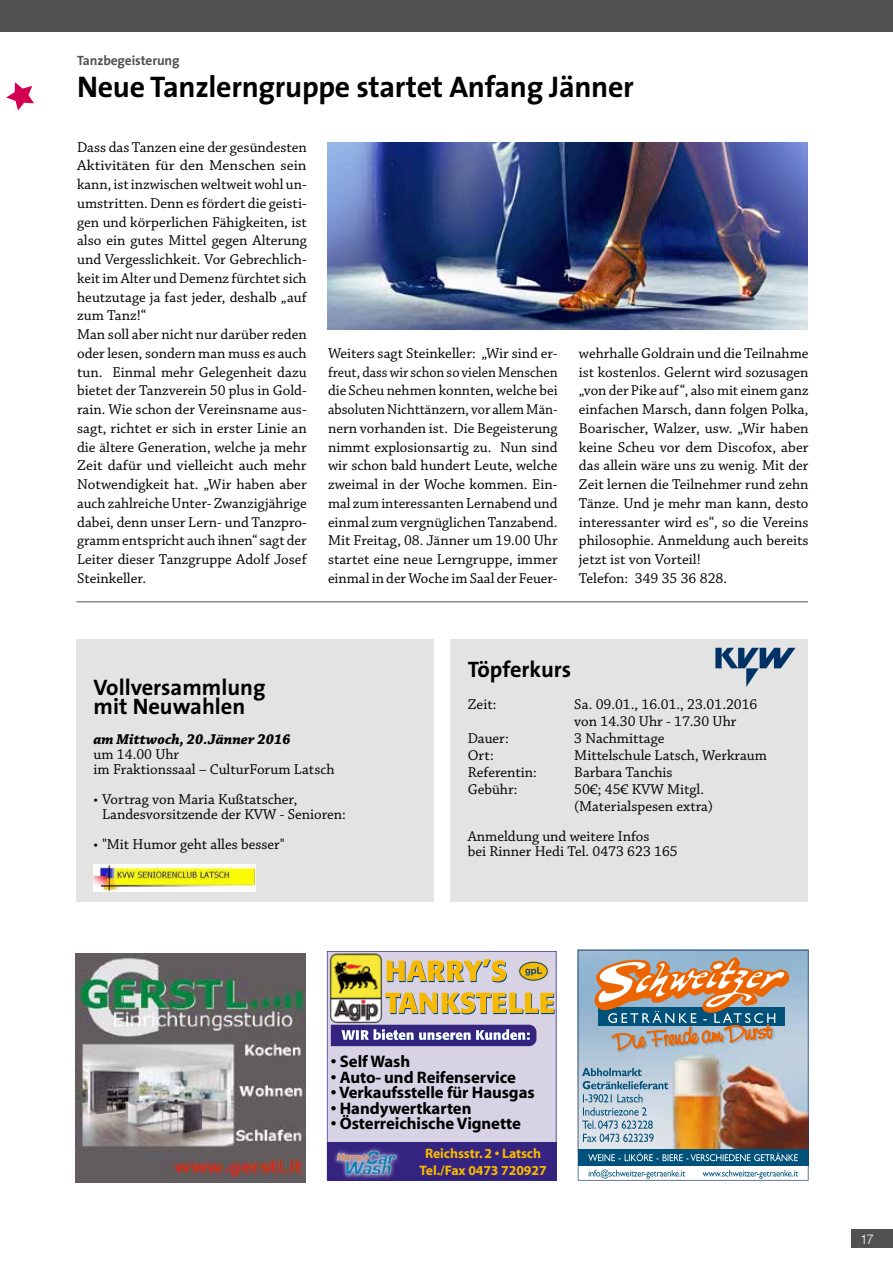
<style>
.page{position:relative;width:893px;height:1263px;background:#fff}
.page>*{position:absolute;margin:0;border:0;box-sizing:border-box;transform-origin:0 0}
.t1{font:700 30px "The Sans";letter-spacing:-.01em;color:#000}
.t2{font:700 22.5px/18.8px "The Sans";color:#000}
.t3{font:700 16.8px "Myriad";letter-spacing:-.005em;color:#000}
.t4{font:15px/18.8px "Chaparral Pro";color:#000}
.t5{font:italic 700 15px "Chaparral Pro";color:#000}
.t6{font:700 13.8px/16.5px "Myriad";letter-spacing:-.005em;color:#f7b900;text-align:center}
.t7{font:700 13.5px "The Sans";letter-spacing:-.01em;color:#515153}
.t8{font:300 13.5px "Helvetica Neue";color:#fff}
</style>
<div class="page">
<div style="left:851px;top:1229px;width:42px;height:19px;background:#515153"></div>
<div style="left:0;top:0;width:893px;height:31px;background:#515153"></div>
<svg style="left:6px;top:82px;width:28px;height:29px"></svg>
<img style="left:328px;top:142px;width:480px;height:188px">
<hr style="left:77px;top:602px;width:731px;height:1px;background:#515153">
<img style="left:76px;top:953px;width:230px;height:230px">
<div style="left:327px;top:951px;width:229px;height:191px;background:#d7d3e5"></div>
<img style="left:328px;top:952px;width:55px;height:71px">
<div style="left:327px;top:1142px;width:229px;height:38px;background:#34237f"></div>
<svg style="left:385px;top:992px;width:170px;height:22px;background:#d4b761"></svg>
<svg style="left:386px;top:959px;width:121px;height:23px;background:#d5b966"></svg>
<svg style="left:519px;top:961px;width:29px;height:20px"></svg>
<div style="left:519px;top:962px;width:29px;height:18px;border:1px solid #004694;border-radius:50%"></div>
<svg style="left:525px;top:967px;width:17px;height:9px"></svg>
<svg style="left:331px;top:1025px;width:205px;height:21px;background:#5e559c"></svg>
<img style="left:332px;top:1141px;width:68px;height:38px">
<img style="left:578px;top:950px;width:230px;height:230px">
<div style="left:77px;top:639px;width:357px;height:263px;background:#e3e3e3"></div>
<div style="left:451px;top:639px;width:357px;height:263px;background:#e3e3e3"></div>
<svg style="left:715px;top:648px;width:80px;height:39px"></svg>
<img style="left:94px;top:864px;width:162px;height:28px">
<p class="t7" style="left:77px;top:49px;width:104px">Tanzbegeisterung</p>
<h1 class="t1" style="left:77px;top:61px;width:558px">Neue Tanzlerngruppe startet Anfang Jänner</h1>
<p class="t4" style="left:77px;top:138px;width:231px">Dass das Tanzen eine der gesündesten Aktivitäten für den Menschen sein kann, ist inzwischen weltweit wohl un&shy;umstritten. Denn es fördert die geisti&shy;gen und körperlichen Fähigkeiten, ist also ein gutes Mittel gegen Alterung und Vergesslichkeit. Vor Gebrechlich&shy;keit im Alter und Demenz fürchtet sich heutzutage ja fast jeder, deshalb „auf zum Tanz!“<br>Man soll aber nicht nur darüber reden oder lesen, sondern man muss es auch tun. Einmal mehr Gelegenheit dazu bietet der Tanzverein 50 plus in Gold&shy;rain. Wie schon der Vereinsname aus&shy;sagt, richtet er sich in erster Linie an die ältere Generation, welche ja mehr Zeit dafür und vielleicht auch mehr Notwendigkeit hat. „Wir haben aber auch zahlreiche Unter- Zwanzigjährige dabei, denn unser Lern- und Tanzpro&shy;gramm entspricht auch ihnen“ sagt der Leiter dieser Tanzgruppe Adolf Josef Steinkeller.</p>
<p class="t4" style="left:328px;top:344px;width:231px;text-align:justify">Weiters sagt Steinkeller: „Wir sind er&shy;freut, dass wir schon so vielen Menschen die Scheu nehmen konnten, welche bei absoluten Nichttänzern, vor allem Män&shy;nern vorhanden ist. Die Begeisterung nimmt explosionsartig zu. Nun sind wir schon bald hundert Leute, welche zweimal in der Woche kommen. Ein&shy;mal zum interessanten Lernabend und einmal zum vergnüglichen Tanzabend.<br>Mit Freitag, 08. Jänner um 19.00 Uhr startet eine neue Lerngruppe, immer einmal in der Woche im Saal der Feuer-</p>
<p class="t4" style="left:579px;top:344px;width:231px">wehrhalle Goldrain und die Teilnahme ist kostenlos. Gelernt wird sozusagen „von der Pike auf“, also mit einem ganz einfachen Marsch, dann folgen Polka, Boarischer, Walzer, usw. „Wir haben keine Scheu vor dem Discofox, aber das allein wäre uns zu wenig. Mit der Zeit lernen die Teilnehmer rund zehn Tänze. Und je mehr man kann, desto interessanter wird es“, so die Vereins philosophie. Anmeldung auch bereits jetzt ist von Vorteil!<br>Telefon: 349 35 36 828.</p>
<h2 class="t2" style="left:94px;top:678px;width:173px">Vollversammlung mit Neuwahlen</h2>
<p class="t5" style="left:94px;top:730px;width:199px">am Mittwoch, 20.Jänner 2016</p>
<p class="t4" style="left:94px;top:747px;width:243px;line-height:15px">um 14.00 Uhr<br>im Fraktionssaal – CulturForum Latsch</p>
<p class="t4" style="left:102px;top:792px;width:245px;line-height:15px;text-indent:-9px">• Vortrag von Maria Kußtatscher,<br>Landesvorsitzende der KVW - Senioren:</p>
<p class="t4" style="left:94px;top:836px;width:193px">• "Mit Humor geht alles besser"</p>
<h2 class="t2" style="left:468px;top:659px;width:105px">Töpferkurs</h2>
<p class="t4" style="left:468px;top:695px;width:30px">Zeit:</p>
<p class="t4" style="left:574px;top:696px;width:185px;line-height:17.1px">Sa. 09.01., 16.01., 23.01.2016 von 14.30 Uhr - 17.30 Uhr</p>
<p class="t4" style="left:468px;top:729px;width:43px">Dauer:</p>
<p class="t4" style="left:574px;top:729px;width:92px">3 Nachmittage</p>
<p class="t4" style="left:468px;top:746px;width:28px">Ort:</p>
<p class="t4" style="left:574px;top:746px;width:194px">Mittelschule Latsch, Werkraum</p>
<p class="t4" style="left:468px;top:764px;width:71px">Referentin:</p>
<p class="t4" style="left:574px;top:764px;width:100px">Barbara Tanchis</p>
<p class="t4" style="left:468px;top:781px;width:51px">Gebühr:</p>
<p class="t4" style="left:574px;top:781px;width:140px;line-height:17.1px">50€; 45€ KVW Mitgl. (Materialspesen extra)</p>
<p class="t4" style="left:468px;top:830px;width:211px;line-height:15px">Anmeldung und weitere Infos<br>bei Rinner Hedi Tel. 0473 623 165</p>
<p class="t3" style="left:331px;top:1053px;width:81px">• Self Wash</p>
<p class="t3" style="left:331px;top:1068px;width:186px">• Auto- und Reifenservice</p>
<p class="t3" style="left:331px;top:1084px;width:205px">• Verkaufsstelle für Hausgas</p>
<p class="t3" style="left:331px;top:1099px;width:142px">• Handywertkarten</p>
<p class="t3" style="left:331px;top:1114px;width:191px">• Österreichische Vignette</p>
<p class="t6" style="left:419px;top:1146px;width:129px">Reichsstr. 2 • Latsch<br>Tel./Fax 0473 720927</p>
<p class="t8" style="left:860px;top:1230px;width:15px">17</p>
</div>
